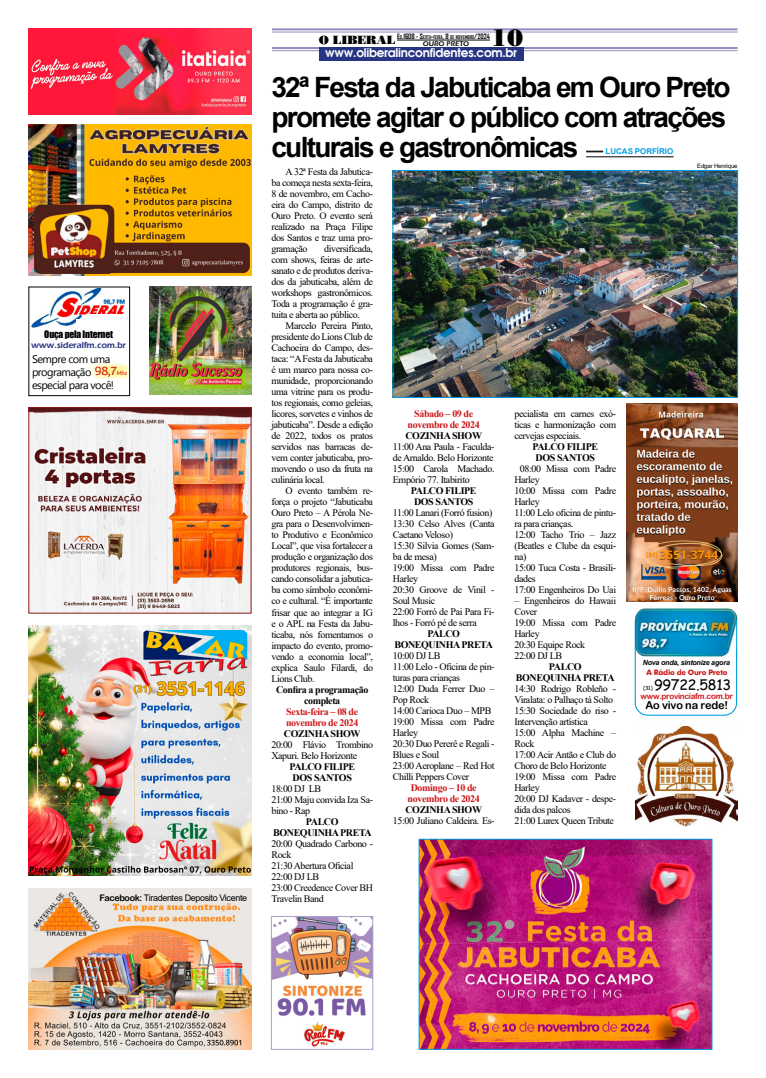
<style>
.page{position:relative;width:766px;height:1078px;background:#fff}
.page>*{position:absolute;margin:0;border:0;box-sizing:border-box;transform-origin:0 0}
.t1{font:700 28px/30px "Arial";letter-spacing:-.06em;color:#000}
.t2{font:24px "Bodnoff";color:#000}
.t3{font:14.3px "Comic Sans MS";letter-spacing:-.02em;color:#000}
.t4{font:12.7px "Dubai";color:#cd1719}
.t5{font:12px "Avalon";letter-spacing:-.02em;color:#fff}
.t6{font:11px/13px "Nirmala UI";letter-spacing:-.05em;color:#000}
.t7{font:11px "Arial Rounded MT Bold";letter-spacing:-.02em;color:#000}
.t8{font:10px/11px "Times New Roman";letter-spacing:-.04em;color:#000}
.t9{font:700 10px/11px "Times New Roman";letter-spacing:-.04em;color:#000;text-align:center}
.t10{font:700 10px/11px "Times New Roman";letter-spacing:-.04em;color:#cd1719;text-align:center}
.t11{font:9.5px "Impact";letter-spacing:-.02em;color:#000}
.t12{font:9px "Arial";letter-spacing:-.04em;color:#000}
.t13{font:8.9px "Erie Black";letter-spacing:-.02em;color:#283583}
.t14{font:8.1px "Arial Rounded MT Bold";letter-spacing:-.04em;color:#cd1719}
.t15{font:700 8px "Arial";letter-spacing:-.005em;color:#009fe3}
.t16{font:700 7.5px "Futura BT";letter-spacing:-.03em;color:#cd1719}
.t17{font:italic 700 7.1px "Arial";letter-spacing:-.03em;color:#000}
.t18{font:7px "Erie Black";color:#000}
.t19{font:6px "Arial";letter-spacing:-.02em;color:#000}
.t20{font:5.5px "Comic Sans MS";color:#000}
.t21{font:700 4.9px "Agency FB";color:#000}
.s1{font-size:6px}
.s2{font-family:"Arial Rounded MT Bold"}
.s3{font-family:"Bodnoff";font-weight:400;font-size:12px}
.s4{font-size:7px}
</style>
<div class="page">
<hr style="left:28px;top:47px;width:709px;height:2px;background:#918dbe">
<hr style="left:28px;top:50px;width:709px;height:1px;background:#918dbe">
<div style="left:319px;top:47px;width:204px;height:13px;background:#283583"></div>
<hr style="left:28px;top:28px;width:709px;height:2px;background:#918dbe">
<hr style="left:28px;top:32px;width:709px;height:1px;background:#918dbe">
<hr style="left:397px;top:40px;width:93px;height:1px;background:#000">
<div style="left:14px;top:16px;width:257px;height:44px;background:#fff"></div>
<img style="left:30px;top:409px;width:219px;height:202px">
<div style="left:28px;top:407px;width:223px;height:206px;border:1px solid #8e1917"></div>
<img style="left:635px;top:726px;width:102px;height:100px">
<div style="left:634px;top:609px;width:103px;height:106px;border:1px solid #009fe3;border-radius:12px"></div>
<img style="left:634px;top:608px;width:103px;height:49px">
<hr style="left:736px;top:619px;width:1px;height:38px;background:#009fe3">
<img style="left:28px;top:625px;width:223px;height:250px">
<img style="left:28px;top:888px;width:223px;height:161px">
<img style="left:28px;top:28px;width:223px;height:86px">
<img style="left:29px;top:125px;width:222px;height:151px">
<img style="left:150px;top:286px;width:101px;height:108px">
<svg style="left:28px;top:286px;width:102px;height:110px"></svg>
<img style="left:30px;top:289px;width:98px;height:40px">
<svg style="left:92px;top:363px;width:37px;height:16px"></svg>
<div style="left:77px;top:319px;width:51px;height:10px;background:#fff"></div>
<div style="left:87px;top:314px;width:39px;height:11px;background:#fff"></div>
<img style="left:273px;top:918px;width:98px;height:129px">
<div style="left:271px;top:916px;width:102px;height:133px;border:1px solid #a7a3cc"></div>
<img style="left:626px;top:403px;width:111px;height:198px">
<svg style="left:586px;top:151px;width:17px;height:1px"></svg>
<hr style="left:586px;top:156px;width:87px;height:1px;background:#000">
<img style="left:394px;top:172px;width:341px;height:223px">
<div style="left:392px;top:170px;width:345px;height:227px;border:1px solid #009fe3"></div>
<img style="left:420px;top:840px;width:290px;height:207px">
<p class="t11" style="left:44px;top:327px;width:70px">Ouça pela Internet</p>
<p class="t13" style="left:31px;top:339px;width:96px">www.sideralfm.com.br</p>
<p class="t6" style="left:32px;top:352px;width:83px">Sempre com uma programação especial para você!</p>
<p class="t4" style="left:95px;top:363px;width:34px">98,7<span class="s1">Mhz</span></p>
<p class="t12" style="left:100px;top:891px;width:149px"><span class="s2">Facebook:</span> Tiradentes Deposito Vicente</p>
<h2 class="t2" style="left:491px;top:22px;width:34px">10</h2>
<p class="t21" style="left:319px;top:34px;width:173px"><span class="s3">O LIBERAL</span> <span class="s4">E</span>D<span class="s4">.1608 - S</span>EXTA<span class="s4">-</span>FEIRA<span class="s4">, 8</span> DE NOVEMBRO<span class="s4">/2024</span></p>
<p class="t5" style="left:325px;top:45px;width:193px">www.oliberalinconfidentes.com.br</p>
<p class="t18" style="left:423px;top:39px;width:48px">OURO PRETO</p>
<h1 class="t1" style="left:271px;top:72px;width:460px">32ª Festa da Jabuticaba em Ouro Preto promete agitar o público com atrações culturais e gastronômicas</h1>
<p class="t15" style="left:605px;top:146px;width:69px">LUCAS PORFÍRIO</p>
<p class="t19" style="left:697px;top:162px;width:42px">Edgar Henrique</p>
<p class="t8" style="left:271px;top:166px;width:103px;text-align:justify;text-indent:14px">A 32ª Festa da Jabutica&shy;ba começa nesta sexta-feira, 8 de novembro, em Cacho&shy;eira do Campo, distrito de Ouro Preto. O evento será realizado na Praça Filipe dos Santos e traz uma pro&shy;gramação</p>
<p class="t8" style="left:271px;top:243px;width:103px;text-align:justify;text-indent:53px">diversificada, com shows, feiras de arte&shy;sanato e de produtos deriva&shy;dos da jabuticaba, além de workshops gastronômicos.<br>Toda a programação é gra&shy;tuita e aberta ao público.</p>
<p class="t8" style="left:271px;top:320px;width:103px;text-align:justify;text-indent:14px">Marcelo Pereira Pinto, presidente do Lions Club de Cachoeira do Campo, des&shy;taca: “A Festa da Jabuticaba é um marco para nossa co&shy;munidade, proporcionando uma vitrine para os produ&shy;tos regionais, como geleias, licores, sorvetes e vinhos de jabuticaba”. Desde a edição de 2022, todos os pratos servidos nas barracas de&shy;vem conter jabuticaba, pro&shy;movendo o uso da fruta na culinária local.</p>
<p class="t8" style="left:271px;top:485px;width:103px;text-align:justify;text-indent:14px">O evento também re&shy;força o projeto “Jabuticaba Ouro Preto – A Pérola Ne&shy;gra para o Desenvolvimen&shy;to Produtivo e Econômico Local”, que visa fortalecer a produção e organização dos produtores regionais, bus&shy;cando consolidar a jabutica&shy;ba como símbolo econômi&shy;co e cultural. “É importante frisar que ao integrar a IG e o APL na Festa da Jabu&shy;ticaba, nós fomentamos o impacto do evento, promo&shy;vendo a economia local”, explica Saulo Filardi, do Lions Club.</p>
<p class="t9" style="left:276px;top:683px;width:94px">Confira a programação completa</p>
<p class="t10" style="left:286px;top:705px;width:74px;text-align:left">Sexta-feira – 08 de novembro de 2024</p>
<p class="t9" style="left:284px;top:727px;width:78px">COZINHA SHOW</p>
<p class="t8" style="left:271px;top:738px;width:103px">20:00 Flávio Trombino<br>Xapuri. Belo Horizonte</p>
<p class="t9" style="left:289px;top:760px;width:67px">PALCO FILIPE<br>DOS SANTOS</p>
<p class="t8" style="left:271px;top:782px;width:103px">18:00 DJ LB<br>21:00 Maju convida Iza Sa&shy;bino - Rap</p>
<p class="t9" style="left:273px;top:815px;width:100px">PALCO<br>BONEQUINHA PRETA</p>
<p class="t8" style="left:271px;top:837px;width:103px">20:00 Quadrado Carbono -<br>Rock<br>21:30 Abertura Oficial<br>22:00 DJ LB<br>23:00 Creedence Cover BH<br>Travelin Band</p>
<p class="t10" style="left:407px;top:407px;width:74px">Sábado – 09 de novembro de 2024</p>
<p class="t9" style="left:405px;top:429px;width:78px">COZINHA SHOW</p>
<p class="t8" style="left:393px;top:440px;width:103px;text-align:justify">11:00 Ana Paula - Faculda&shy;de Arnaldo. Belo Horizonte 15:00 Carola Machado.<br>Empório 77. Itabirito</p>
<p class="t9" style="left:411px;top:484px;width:67px">PALCO FILIPE<br>DOS SANTOS</p>
<p class="t8" style="left:393px;top:506px;width:103px">11:00 Lanari (Forró fusion)<br>13:30 Celso Alves (Canta<br>Caetano Veloso)<br>15:30 Silvia Gomes (Sam&shy;ba de mesa)<br>19:00 Missa com Padre<br>Harley<br>20:30 Groove de Vinil -<br>Soul Music<br>22:00 Forró de Pai Para Fi&shy;lhos - Forró pé de serra</p>
<p class="t9" style="left:394px;top:627px;width:100px">PALCO<br>BONEQUINHA PRETA</p>
<p class="t8" style="left:393px;top:649px;width:103px">10:00 DJ LB<br>11:00 Lelo - Oficina de pin&shy;turas para crianças<br>12:00 Duda Ferrer Duo –<br>Pop Rock<br>14:00 Carioca Duo – MPB<br>19:00 Missa com Padre<br>Harley<br>20:30 Duo Pererê e Regali -<br>Blues e Soul<br>23:00 Aeroplane – Red Hot<br>Chilli Peppers Cover</p>
<p class="t10" style="left:407px;top:781px;width:74px">Domingo – 10 de novembro de 2024</p>
<p class="t9" style="left:405px;top:803px;width:78px">COZINHA SHOW</p>
<p class="t8" style="left:393px;top:814px;width:103px">15:00 Juliano Caldeira. Es-</p>
<p class="t8" style="left:514px;top:407px;width:103px;text-align:justify">pecialista em carnes exó&shy;ticas e harmonização com cervejas especiais.</p>
<p class="t9" style="left:532px;top:440px;width:67px">PALCO FILIPE<br>DOS SANTOS</p>
<p class="t8" style="left:514px;top:462px;width:103px;text-indent:5px">08:00 Missa com Padre<br>Harley<br>10:00 Missa com Padre<br>Harley<br>11:00 Lelo oficina de pintu&shy;ra para crianças.<br>12:00 Tacho Trio – Jazz (Beatles e Clube da esqui&shy;na)<br>15:00 Tuca Costa - Brasili&shy;dades<br>17:00 Engenheiros Do Uai</p>
<p class="t8" style="left:514px;top:594px;width:103px">– Engenheiros do Hawaii<br>Cover<br>19:00 Missa com Padre<br>Harley<br>20:30 Equipe Rock<br>22:00 DJ LB</p>
<p class="t9" style="left:516px;top:660px;width:100px">PALCO<br>BONEQUINHA PRETA</p>
<p class="t8" style="left:514px;top:682px;width:103px">14:30 Rodrigo Robleño -<br>Viralata: o Palhaço tá Solto<br>15:30 Sociedade do riso -<br>Intervenção artística<br>15:00 Alpha Machine –<br>Rock<br>17:00 Acir Antão e Club do<br>Choro de Belo Horizonte<br>19:00 Missa com Padre<br>Harley<br>20:00 DJ Kadaver - despe&shy;dida dos palcos<br>21:00 Lurex Queen Tribute</p>
<p class="t17" style="left:642px;top:658px;width:89px">Nova onda, sintonize agora</p>
<p class="t20" style="left:643px;top:683px;width:11px">(31)</p>
<h3 class="t3" style="left:654px;top:674px;width:79px">99722.5813</h3>
<p class="t14" style="left:640px;top:690px;width:94px">www.provinciafm.com.br</p>
<p class="t7" style="left:645px;top:698px;width:84px">Ao vivo na rede!</p>
<p class="t16" style="left:646px;top:667px;width:82px">A Rádio de Ouro Preto</p>
</div>
